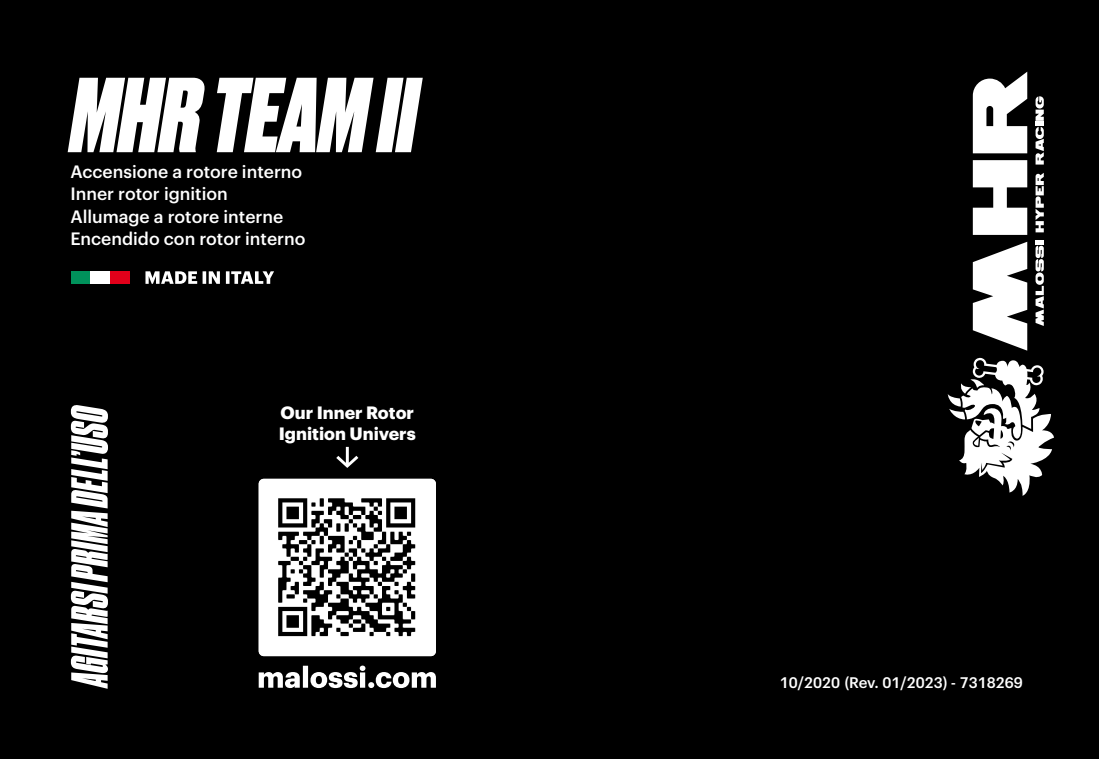
<style>
.page{position:relative;width:1099px;height:759px;background:#fff}
.page>*{position:absolute;margin:0;border:0;box-sizing:border-box;transform-origin:0 0}
.COP_-_Nome_Prodotto{font:italic 800 100px "Druk";color:#fff}
.COP_-_Descrizione_pr{font:500 17.5px "Graphik";color:#fff}
.COP_-_QR_Code{font:700 17.5px/21px "Graphik";color:#fff}
.COP_-_Codice_istruzi{font:500 15px "Graphik";color:#fff}
</style>
<div class="page">
<div style="left:0;top:0;width:1098px;height:758px;background:#000"></div>
<svg style="left:71px;top:405px;width:37px;height:283px"></svg>
<svg style="left:259px;top:665px;width:177px;height:22px"></svg>
<img style="left:259px;top:478px;width:177px;height:178px">
<svg style="left:336px;top:446px;width:22px;height:22px"></svg>
<svg style="left:145px;top:271px;width:129px;height:13px"></svg>
<div style="left:71px;top:271px;width:19px;height:13px;background:#00925b"></div>
<div style="left:90px;top:271px;width:20px;height:13px;background:#fff"></div>
<div style="left:110px;top:271px;width:20px;height:13px;background:#e2001a"></div>
<svg style="left:972px;top:72px;width:55px;height:81px"></svg>
<svg style="left:972px;top:242px;width:55px;height:108px"></svg>
<svg style="left:972px;top:160px;width:55px;height:75px"></svg>
<svg style="left:1035px;top:173px;width:8px;height:59px"></svg>
<svg style="left:1035px;top:240px;width:8px;height:86px"></svg>
<svg style="left:1035px;top:96px;width:8px;height:68px"></svg>
<svg style="left:947px;top:357px;width:107px;height:138px"></svg>
<p class="COP_-_Nome_Prodotto" style="left:70px;top:46px;width:348px">MHR TEAM II</p>
<p class="COP_-_Descrizione_pr" style="left:70px;top:158px;width:233px">Accensione a rotore interno</p>
<p class="COP_-_Descrizione_pr" style="left:70px;top:180px;width:159px">Inner rotor ignition</p>
<p class="COP_-_Descrizione_pr" style="left:70px;top:203px;width:214px">Allumage a rotore interne</p>
<p class="COP_-_Descrizione_pr" style="left:70px;top:225px;width:237px">Encendido con rotor interno</p>
<p class="COP_-_QR_Code" style="left:279px;top:400px;width:138px">Our Inner Rotor<br>Ignition Univers</p>
<p class="COP_-_Codice_istruzi" style="left:780px;top:670px;width:244px">10/2020 (Rev. 01/2023) - 7318269</p>
</div>
